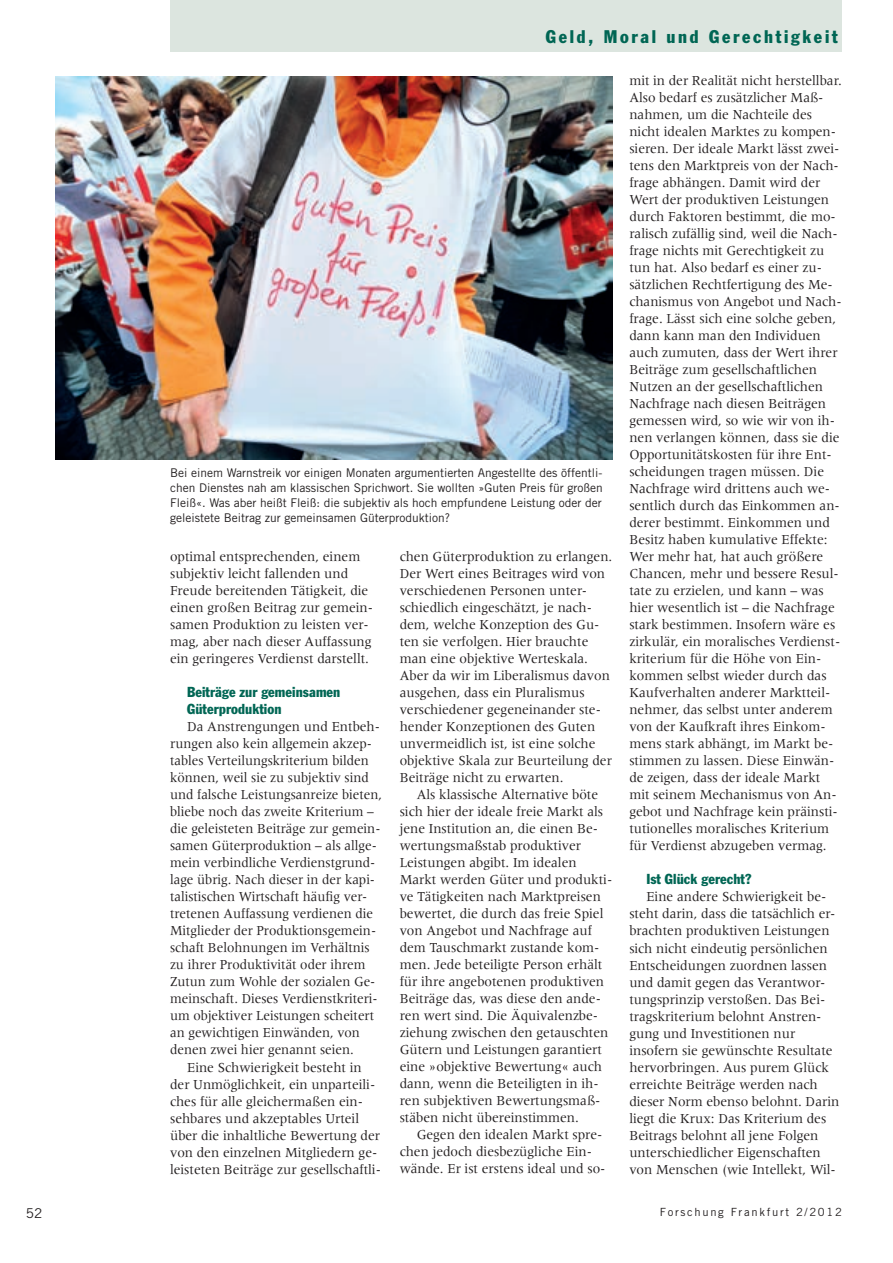
<style>
.page{position:relative;width:893px;height:1263px;background:#fff}
.page>*{position:absolute;margin:0;border:0;box-sizing:border-box;transform-origin:0 0}
.t1{font:condensed 18px "Franklin Gothic";letter-spacing:.15em;color:#006654}
.t2{font:14.25px/17px "Meridien";color:#231f20;scale:.95 1}
.t3{font:condensed 14.25px/17px "Franklin Gothic";letter-spacing:.005em;color:#006654}
.t4{font:13.5px "Trade Gothic";color:#231f20}
.t5{font:12px/14.9px "Trade Gothic";color:#231f20;text-align:justify}
.t6{font:11.25px "Trade Gothic";letter-spacing:.15em;color:#231f20}
</style>
<div class="page">
<img style="left:55px;top:77px;width:557px;height:382px">
<div style="left:170px;top:0;width:672px;height:51px;background:#dce5df"></div>
<p class="t1" style="left:546px;top:26px;width:293px">Geld, Moral und Gerechtigkeit</p>
<p class="t5" style="left:170px;top:465px;width:434px">Bei einem Warnstreik vor einigen Monaten argumentierten Angestellte des öffentli&shy;chen Dienstes nah am klassischen Sprichwort. Sie wollten »Guten Preis für großen Fleiß«. Was aber heißt Fleiß: die subjektiv als hoch empfundene Leistung oder der geleistete Beitrag zur gemeinsamen Güterproduktion?</p>
<p class="t2" style="left:170px;top:548px;width:215px">optimal entsprechenden, einem subjektiv leicht fallenden und Freude bereitenden Tätigkeit, die einen großen Beitrag zur gemein&shy;samen Produktion zu leisten ver&shy;mag, aber nach dieser Auffassung ein geringeres Verdienst darstellt.</p>
<p class="t3" style="left:187px;top:684px;width:155px">Beiträge zur gemeinsamen<br>Güterproduktion</p>
<p class="t2" style="left:170px;top:718px;width:225px;text-indent:17px">Da Anstrengungen und Entbeh&shy;rungen also kein allgemein akzep&shy;tables Verteilungskriterium bilden können, weil sie zu subjektiv sind und falsche Leistungsanreize bieten, bliebe noch das zweite Kriterium – die geleisteten Beiträge zur gemein&shy;samen Güterproduktion – als allge&shy;mein verbindliche Verdienstgrund&shy;lage übrig. Nach dieser in der kapi&shy;talistischen Wirtschaft häufig ver&shy;tretenen Auffassung verdienen die Mitglieder der Produktionsgemein&shy;schaft Belohnungen im Verhältnis zu ihrer Produktivität oder ihrem Zutun zum Wohle der sozialen Ge&shy;meinschaft. Dieses Verdienstkriteri&shy;um objektiver Leistungen scheitert an gewichtigen Einwänden, von denen zwei hier genannt seien.</p>
<p class="t2" style="left:170px;top:1058px;width:223px;text-indent:17px">Eine Schwierigkeit besteht in der Unmöglichkeit, ein unparteili&shy;ches für alle gleichermaßen ein&shy;sehbares und akzeptables Urteil über die inhaltliche Bewertung der von den einzelnen Mitgliedern ge&shy;leisteten Beiträge zur gesellschaftli-</p>
<p class="t2" style="left:400px;top:548px;width:225px">chen Güterproduktion zu erlangen.<br>Der Wert eines Beitrages wird von verschiedenen Personen unter&shy;schiedlich eingeschätzt, je nach&shy;dem, welche Konzeption des Gu&shy;ten sie verfolgen. Hier brauchte man eine objektive Werteskala.<br>Aber da wir im Liberalismus davon ausgehen, dass ein Pluralismus verschiedener gegeneinander ste&shy;hender Konzeptionen des Guten unvermeidlich ist, ist eine solche objektive Skala zur Beurteilung der Beiträge nicht zu erwarten.</p>
<p class="t2" style="left:400px;top:786px;width:225px;text-indent:17px">Als klassische Alternative böte sich hier der ideale freie Markt als jene Institution an, die einen Be&shy;wertungsmaßstab produktiver Leistungen abgibt. Im idealen Markt werden Güter und produkti&shy;ve Tätigkeiten nach Marktpreisen bewertet, die durch das freie Spiel von Angebot und Nachfrage auf dem Tauschmarkt zustande kom&shy;men. Jede beteiligte Person erhält für ihre angebotenen produktiven Beiträge das, was diese den ande&shy;ren wert sind. Die Äquivalenzbe&shy;ziehung zwischen den getauschten Gütern und Leistungen garantiert eine »objektive Bewertung« auch dann, wenn die Beteiligten in ih&shy;ren subjektiven Bewertungsmaß&shy;stäben nicht übereinstimmen.</p>
<p class="t2" style="left:400px;top:1126px;width:218px;text-indent:17px">Gegen den idealen Markt spre&shy;chen jedoch diesbezügliche Ein&shy;wände. Er ist erstens ideal und so-</p>
<p class="t2" style="left:629px;top:72px;width:225px">mit in der Realität nicht herstellbar.<br>Also bedarf es zusätzlicher Maß&shy;nahmen, um die Nachteile des nicht idealen Marktes zu kompen&shy;sieren. Der ideale Markt lässt zwei&shy;tens den Marktpreis von der Nach&shy;frage abhängen. Damit wird der Wert der produktiven Leistungen durch Faktoren bestimmt, die mo&shy;ralisch zufällig sind, weil die Nach&shy;frage nichts mit Gerechtigkeit zu tun hat. Also bedarf es einer zu&shy;sätzlichen Rechtfertigung des Me&shy;chanismus von Angebot und Nach&shy;frage. Lässt sich eine solche geben, dann kann man den Individuen auch zumuten, dass der Wert ihrer Beiträge zum gesellschaftlichen Nutzen an der gesellschaftlichen Nachfrage nach diesen Beiträgen gemessen wird, so wie wir von ih&shy;nen verlangen können, dass sie die Opportunitätskosten für ihre Ent&shy;scheidungen tragen müssen. Die Nachfrage wird drittens auch we&shy;sentlich durch das Einkommen an&shy;derer bestimmt. Einkommen und Besitz haben kumulative Effekte:<br>Wer mehr hat, hat auch größere Chancen, mehr und bessere Resul&shy;tate zu erzielen, und kann – was hier wesentlich ist – die Nachfrage stark bestimmen. Insofern wäre es zirkulär, ein moralisches Verdienst&shy;kriterium für die Höhe von Ein&shy;kommen selbst wieder durch das Kaufverhalten anderer Marktteil&shy;nehmer, das selbst unter anderem von der Kaufkraft ihres Einkom&shy;mens stark abhängt, im Markt be&shy;stimmen zu lassen. Diese Einwän&shy;de zeigen, dass der ideale Markt mit seinem Mechanismus von An&shy;gebot und Nachfrage kein präinsti&shy;tutionelles moralisches Kriterium für Verdienst abzugeben vermag.</p>
<p class="t3" style="left:646px;top:871px;width:107px">Ist Glück gerecht?</p>
<p class="t2" style="left:629px;top:888px;width:223px;text-indent:17px">Eine andere Schwierigkeit be&shy;steht darin, dass die tatsächlich er&shy;brachten produktiven Leistungen sich nicht eindeutig persönlichen Entscheidungen zuordnen lassen und damit gegen das Verantwor&shy;tungsprinzip verstoßen. Das Bei&shy;tragskriterium belohnt Anstren&shy;gung und Investitionen nur insofern sie gewünschte Resultate hervorbringen. Aus purem Glück erreichte Beiträge werden nach dieser Norm ebenso belohnt. Darin liegt die Krux: Das Kriterium des Beitrags belohnt all jene Folgen unterschiedlicher Eigenschaften von Menschen (wie Intellekt, Wil-</p>
<p class="t4" style="left:26px;top:1205px;width:18px">52</p>
<p class="t6" style="left:660px;top:1205px;width:184px">Forschung Frankfurt 2/2012</p>
</div>
